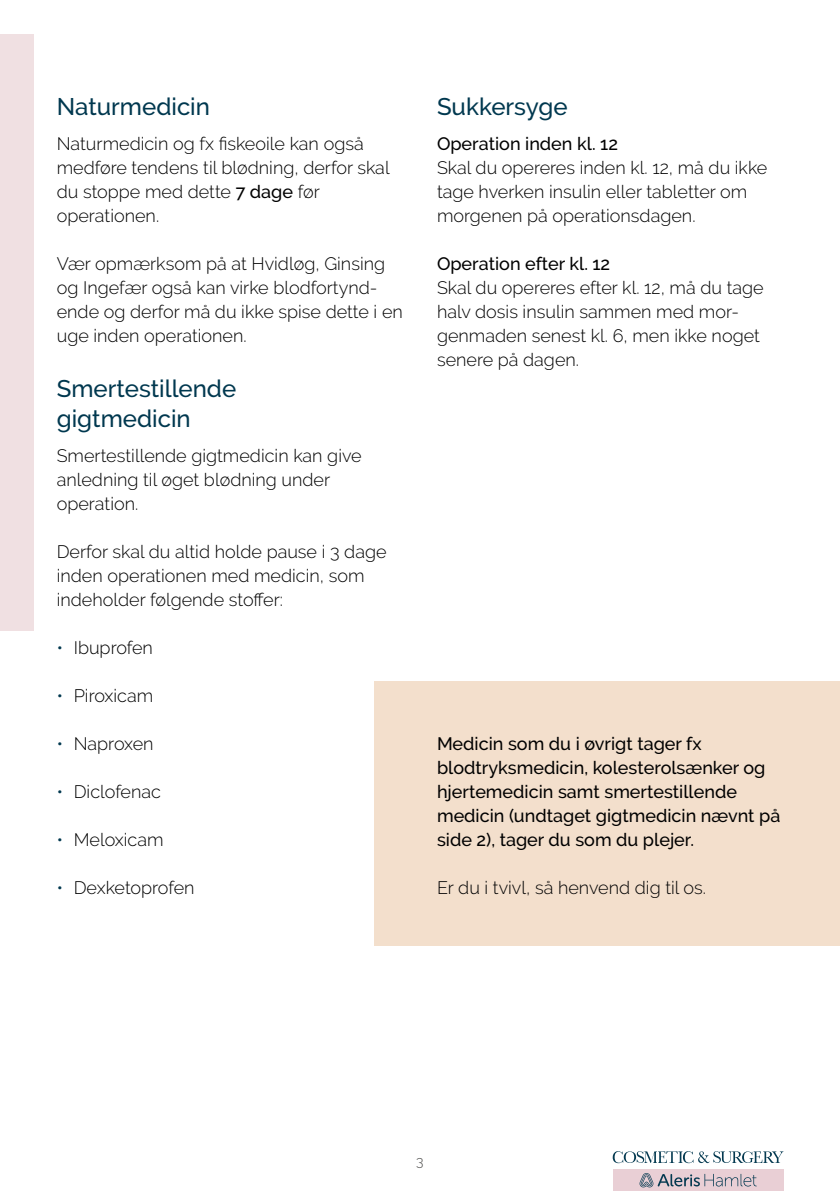
<style>
.page{position:relative;width:840px;height:1191px;background:#fff}
.page>*{position:absolute;margin:0;border:0;box-sizing:border-box;transform-origin:0 0}
.t1{font:500 24px/30px "Raleway";color:#00384f}
.t2{font:300 18px/24px "Raleway";color:#000}
.t3{font:500 18px/24px "Raleway";color:#000}
.t4{font:300 14px "Raleway";color:#484847}
.s1{font-weight:500}
.s2{color:#00384f}
</style>
<div class="page">
<div style="left:0;top:34px;width:34px;height:596px;background:#f0e0e2"></div>
<div style="left:374px;top:681px;width:465px;height:264px;background:#f3dfcc"></div>
<div style="left:612px;top:1169px;width:170px;height:22px;background:#e9cfd5"></div>
<svg style="left:639px;top:1173px;width:117px;height:14px"></svg>
<svg style="left:612px;top:1151px;width:170px;height:12px"></svg>
<h1 class="t1" style="left:57px;top:92px;width:155px">Naturmedicin</h1>
<p class="t2" style="left:57px;top:132px;width:334px">Naturmedicin og fx fiskeoile kan også medføre tendens til blødning, derfor skal du stoppe med dette <span class="s1">7 dage</span> før operationen.</p>
<p class="t2" style="left:57px;top:252px;width:347px">Vær opmærksom på at Hvidløg, Ginsing og Ingefær også kan virke blodfortynd&shy;ende og derfor må du ikke spise dette i en uge inden operationen.</p>
<h1 class="t1" style="left:57px;top:374px;width:181px">Smertestillende gigtmedicin</h1>
<p class="t2" style="left:57px;top:443px;width:306px">Smertestillende gigtmedicin kan give anledning til øget blødning under operation.</p>
<p class="t2" style="left:57px;top:539px;width:331px">Derfor skal du altid holde pause i 3 dage inden operationen med medicin, som indeholder følgende stoffer:</p>
<p class="t2" style="left:57px;top:635px;width:98px"><span class="s2">•</span> Ibuprofen</p>
<p class="t2" style="left:57px;top:683px;width:98px"><span class="s2">•</span> Piroxicam</p>
<p class="t2" style="left:57px;top:731px;width:98px"><span class="s2">•</span> Naproxen</p>
<p class="t2" style="left:57px;top:779px;width:106px"><span class="s2">•</span> Diclofenac</p>
<p class="t2" style="left:57px;top:827px;width:108px"><span class="s2">•</span> Meloxicam</p>
<p class="t2" style="left:57px;top:875px;width:139px"><span class="s2">•</span> Dexketoprofen</p>
<h1 class="t1" style="left:437px;top:92px;width:132px">Sukkersyge</h1>
<p class="t3" style="left:437px;top:132px;width:182px">Operation inden kl. 12</p>
<p class="t2" style="left:437px;top:156px;width:332px">Skal du opereres inden kl. 12, må du ikke tage hverken insulin eller tabletter om morgenen på operationsdagen.</p>
<p class="t3" style="left:437px;top:252px;width:175px">Operation efter kl. 12</p>
<p class="t2" style="left:437px;top:276px;width:328px">Skal du opereres efter kl. 12, må du tage halv dosis insulin sammen med mor&shy;genmaden senest kl. 6, men ikke noget senere på dagen.</p>
<p class="t3" style="left:437px;top:732px;width:345px">Medicin som du i øvrigt tager fx blodtryksmedicin, kolesterolsænker og hjertemedicin samt smertestillende medicin (undtaget gigtmedicin nævnt på side 2), tager du som du plejer.</p>
<p class="t2" style="left:437px;top:876px;width:270px">Er du i tvivl, så henvend dig til os.</p>
<p class="t4" style="left:416px;top:1153px;width:9px">3</p>
</div>
